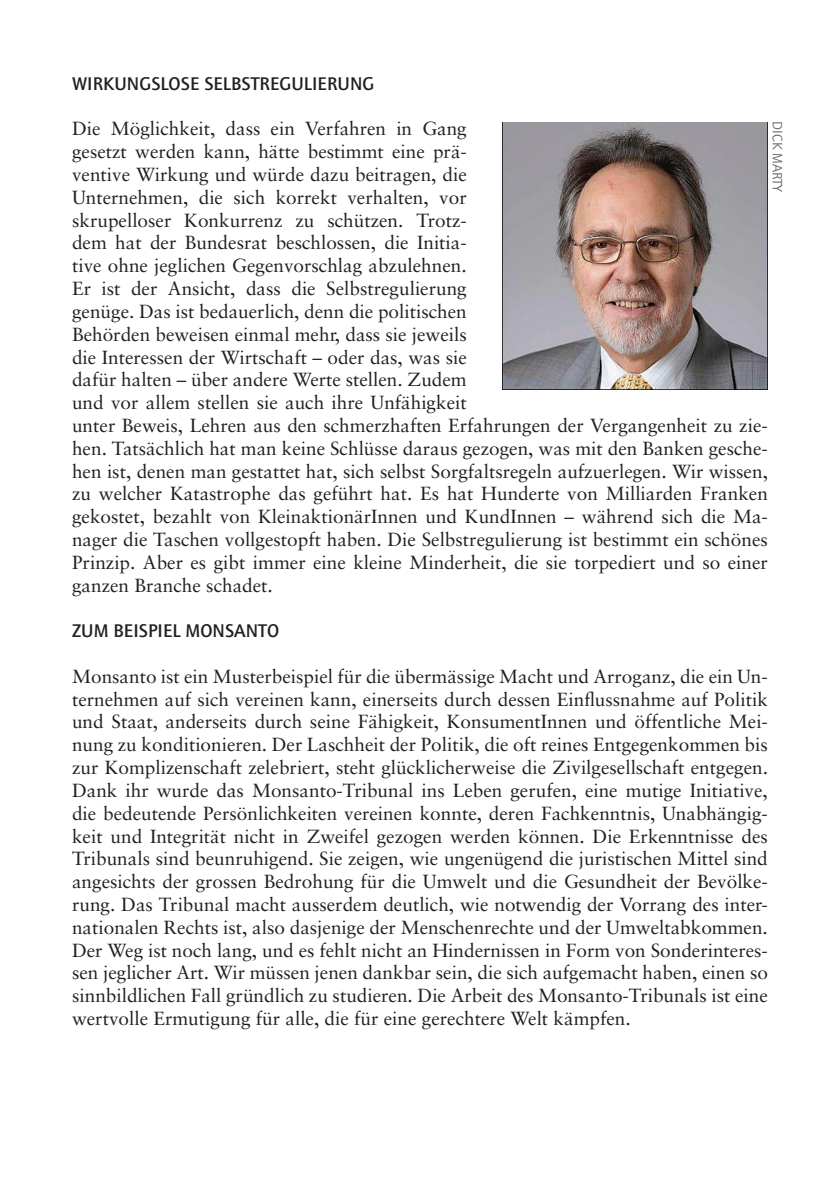
<style>
.page{position:relative;width:840px;height:1191px;background:#fff}
.page>*{position:absolute;margin:0;border:0;box-sizing:border-box;transform-origin:0 0}
.Fliesstext{font:19px/22.8px "Sabon";color:#231f20}
.Fliesstext-2{font:700 19px "Quay";letter-spacing:.005em;color:#231f20}
.Fliesstext-3{font:14px "Quay";color:#636366}
</style>
<div class="page">
<img style="left:502px;top:123px;width:265px;height:267px">
<p class="Fliesstext-2" style="left:72px;top:73px;width:303px">WIRKUNGSLOSE SELBSTREGULIERUNG</p>
<p class="Fliesstext" style="left:72px;top:117px;width:697px">Die Möglichkeit, dass ein Verfahren in Gang<br>gesetzt werden kann, hätte bestimmt eine prä-<br>ventive Wirkung und würde dazu beitragen, die<br>Unternehmen, die sich korrekt verhalten, vor<br>skrupelloser Konkurrenz zu schützen. Trotz-<br>dem hat der Bundesrat beschlossen, die Initia-<br>tive ohne jeglichen Gegenvorschlag abzulehnen.<br>Er ist der Ansicht, dass die Selbstregulierung<br>genüge. Das ist bedauerlich, denn die politischen<br>Behörden beweisen einmal mehr, dass sie jeweils<br>die Interessen der Wirtschaft – oder das, was sie<br>dafür halten – über andere Werte stellen. Zudem<br>und vor allem stellen sie auch ihre Unfähigkeit<br>unter Beweis, Lehren aus den schmerzhaften Erfahrungen der Vergangenheit zu zie&shy;hen. Tatsächlich hat man keine Schlüsse daraus gezogen, was mit den Banken gesche&shy;hen ist, denen man gestattet hat, sich selbst Sorgfaltsregeln aufzuerlegen. Wir wissen, zu welcher Katastrophe das geführt hat. Es hat Hunderte von Milliarden Franken gekostet, bezahlt von KleinaktionärInnen und KundInnen – während sich die Ma&shy;nager die Taschen vollgestopft haben. Die Selbstregulierung ist bestimmt ein schönes Prinzip. Aber es gibt immer eine kleine Minderheit, die sie torpediert und so einer ganzen Branche schadet.</p>
<p class="Fliesstext-2" style="left:72px;top:620px;width:208px">ZUM BEISPIEL MONSANTO</p>
<p class="Fliesstext" style="left:72px;top:664px;width:697px;text-align:justify">Monsanto ist ein Musterbeispiel für die übermässige Macht und Arroganz, die ein Un&shy;ternehmen auf sich vereinen kann, einerseits durch dessen Einflussnahme auf Politik und Staat, anderseits durch seine Fähigkeit, KonsumentInnen und öffentliche Mei&shy;nung zu konditionieren. Der Laschheit der Politik, die oft reines Entgegenkommen bis zur Komplizenschaft zelebriert, steht glücklicherweise die Zivilgesellschaft entgegen.<br>Dank ihr wurde das Monsanto-Tribunal ins Leben gerufen, eine mutige Initiative, die bedeutende Persönlichkeiten vereinen konnte, deren Fachkenntnis, Unabhängig&shy;keit und Integrität nicht in Zweifel gezogen werden können. Die Erkenntnisse des Tribunals sind beunruhigend. Sie zeigen, wie ungenügend die juristischen Mittel sind angesichts der grossen Bedrohung für die Umwelt und die Gesundheit der Bevölke&shy;rung. Das Tribunal macht ausserdem deutlich, wie notwendig der Vorrang des inter&shy;nationalen Rechts ist, also dasjenige der Menschenrechte und der Umweltabkommen.<br>Der Weg ist noch lang, und es fehlt nicht an Hindernissen in Form von Sonderinteres&shy;sen jeglicher Art. Wir müssen jenen dankbar sein, die sich aufgemacht haben, einen so sinnbildlichen Fall gründlich zu studieren. Die Arbeit des Monsanto-Tribunals ist eine wertvolle Ermutigung für alle, die für eine gerechtere Welt kämpfen.</p>
<p class="Fliesstext-3" style="left:784px;top:121px;width:73px;rotate:90deg">DICK MARTY</p>
</div>
